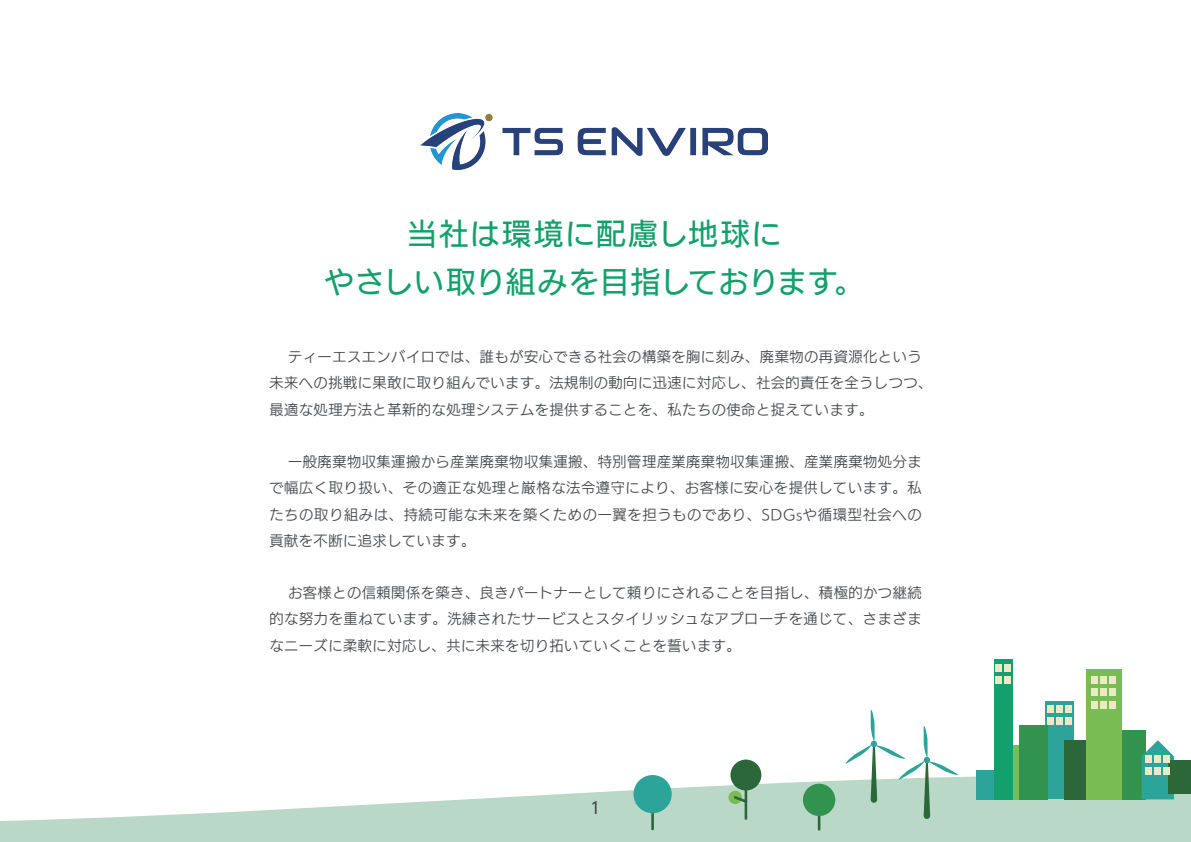
<style>
.page{position:relative;width:1191px;height:842px;background:#fff}
.page>*{position:absolute;margin:0;border:0;box-sizing:border-box;transform-origin:0 0}
.t1{font:29.8px/48.2px "UD Kakugo Large Pro M";letter-spacing:.035em;color:#13a06d;text-align:center}
.t2{font:300 17.5px "DIN Neuzeit Grotesk Std";color:#424548}
.t3{font:14.2px/26.2px "UD Kakugo Large Pro R";letter-spacing:.04em;color:#424548;text-align:justify}
</style>
<div class="page">
<svg style="left:0;top:770px;width:1191px;height:72px;fill:#bad8c7"></svg>
<hr style="left:651px;top:800px;width:3px;height:30px;background:#2c673a">
<div style="left:633px;top:775px;width:38px;height:38px;background:#2da49a;border-radius:50%"></div>
<hr style="left:818px;top:805px;width:2px;height:26px;background:#2c673a">
<div style="left:803px;top:784px;width:32px;height:32px;background:#31934d;border-radius:50%"></div>
<hr style="left:744px;top:785px;width:3px;height:35px;background:#2c673a">
<div style="left:730px;top:759px;width:31px;height:31px;background:#2c673a;border-radius:50%"></div>
<div style="left:728px;top:791px;width:14px;height:13px;background:#7abc54;border-radius:50%"></div>
<svg style="left:734px;top:796px;width:11px;height:7px"></svg>
<div style="left:1044px;top:701px;width:29px;height:98px;background:#2da49a"></div>
<div style="left:1116px;top:730px;width:29px;height:69px;background:#31934d"></div>
<svg style="left:1141px;top:740px;width:33px;height:59px"></svg>
<div style="left:1005px;top:745px;width:28px;height:54px;background:#7abc54"></div>
<div style="left:976px;top:770px;width:20px;height:29px;background:#2da49a"></div>
<div style="left:1168px;top:760px;width:23px;height:34px;background:#2c673a"></div>
<div style="left:1019px;top:725px;width:29px;height:74px;background:#31934d"></div>
<div style="left:994px;top:658px;width:18px;height:141px;background:#13a06d"></div>
<div style="left:1064px;top:740px;width:29px;height:59px;background:#2c673a"></div>
<div style="left:1086px;top:669px;width:36px;height:130px;background:#7abc54"></div>
<div style="left:1091px;top:676px;width:7px;height:8px;background:#ece9c6"></div>
<div style="left:1100px;top:676px;width:7px;height:8px;background:#ece9c6"></div>
<div style="left:1109px;top:676px;width:7px;height:8px;background:#ece9c6"></div>
<div style="left:1091px;top:688px;width:7px;height:8px;background:#ece9c6"></div>
<div style="left:1100px;top:688px;width:7px;height:8px;background:#ece9c6"></div>
<div style="left:1109px;top:688px;width:7px;height:8px;background:#ece9c6"></div>
<div style="left:1145px;top:755px;width:7px;height:7px;background:#ece9c6"></div>
<div style="left:1154px;top:755px;width:7px;height:7px;background:#ece9c6"></div>
<div style="left:1163px;top:755px;width:7px;height:7px;background:#ece9c6"></div>
<div style="left:1145px;top:767px;width:7px;height:8px;background:#ece9c6"></div>
<div style="left:1154px;top:767px;width:7px;height:8px;background:#ece9c6"></div>
<div style="left:1163px;top:767px;width:7px;height:8px;background:#ece9c6"></div>
<div style="left:1047px;top:705px;width:6px;height:8px;background:#ece9c6"></div>
<div style="left:1056px;top:705px;width:6px;height:8px;background:#ece9c6"></div>
<div style="left:1065px;top:705px;width:6px;height:8px;background:#ece9c6"></div>
<div style="left:1047px;top:717px;width:6px;height:8px;background:#ece9c6"></div>
<div style="left:1056px;top:717px;width:6px;height:8px;background:#ece9c6"></div>
<div style="left:1065px;top:717px;width:6px;height:8px;background:#ece9c6"></div>
<div style="left:995px;top:664px;width:6px;height:8px;background:#ece9c6"></div>
<div style="left:1004px;top:664px;width:6px;height:8px;background:#ece9c6"></div>
<div style="left:995px;top:676px;width:6px;height:8px;background:#ece9c6"></div>
<div style="left:1004px;top:676px;width:6px;height:8px;background:#ece9c6"></div>
<div style="left:1091px;top:701px;width:7px;height:7px;background:#ece9c6"></div>
<div style="left:1100px;top:701px;width:7px;height:7px;background:#ece9c6"></div>
<div style="left:1109px;top:701px;width:7px;height:7px;background:#ece9c6"></div>
<svg style="left:845px;top:710px;width:113px;height:109px"></svg>
<img style="left:420px;top:113px;width:348px;height:56px">
<h1 class="t1" style="left:324px;top:209px;width:541px">当社は環境に配慮し地球に<br>やさしい取り組みを目指しております。</h1>
<p class="t3" style="left:269px;top:343px;width:664px;text-align:left;text-indent:19px">ティーエスエンバイロでは、誰もが安心できる社会の構築を胸に刻み、廃棄物の再資源化という未来への挑戦に果敢に取り組んでいます。法規制の動向に迅速に対応し、社会的責任を全うしつつ、最適な処理方法と革新的な処理システムを提供することを、私たちの使命と捉えています。</p>
<p class="t3" style="left:269px;top:448px;width:654px;text-indent:19px">一般廃棄物収集運搬から産業廃棄物収集運搬、特別管理産業廃棄物収集運搬、産業廃棄物処分まで幅広く取り扱い、その適正な処理と厳格な法令遵守により、お客様に安心を提供しています。私たちの取り組みは、持続可能な未来を築くための一翼を担うものであり、SDGsや循環型社会への貢献を不断に追求しています。</p>
<p class="t3" style="left:269px;top:579px;width:654px;text-indent:19px">お客様との信頼関係を築き、良きパートナーとして頼りにされることを目指し、積極的かつ継続的な努力を重ねています。洗練されたサービスとスタイリッシュなアプローチを通じて、さまざまなニーズに柔軟に対応し、共に未来を切り拓いていくことを誓います。</p>
<p class="t2" style="left:592px;top:797px;width:9px">1</p>
</div>
